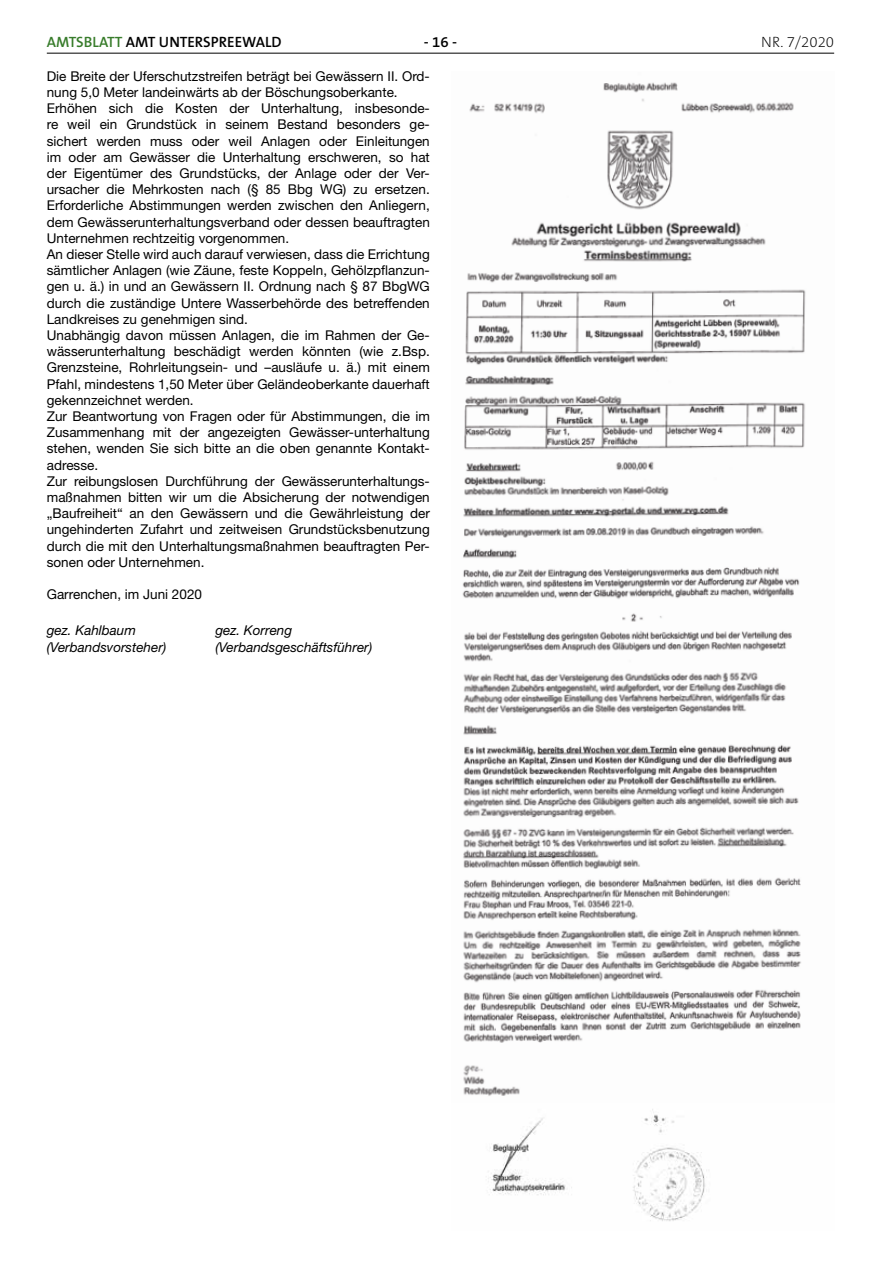
<style>
.page{position:relative;width:881px;height:1263px;background:#fff}
.page>*{position:absolute;margin:0;border:0;box-sizing:border-box;transform-origin:0 0}
.t1{font:600 15px "The Sans B6";color:#000}
.t2{font:200 15px "The Sans B2";color:#000}
.t3{font:13.5px/16.2px "Helvetica Neue LT";color:#000}
.t4{font:italic 13.5px "Helvetica Neue LT";color:#000}
.s1{color:#387c2b}
</style>
<div class="page">
<hr style="left:47px;top:53px;width:786px;height:1px;background:#000">
<img style="left:463px;top:613px;width:338px;height:483px">
<img style="left:488px;top:1109px;width:219px;height:112px">
<img style="left:462px;top:82px;width:344px;height:517px">
<p class="t1" style="left:47px;top:34px;width:236px"><span class="s1">AMTSBLATT</span> AMT UNTERSPREEWALD</p>
<p class="t1" style="left:424px;top:34px;width:34px">- 16 -</p>
<p class="t2" style="left:761px;top:34px;width:74px">NR. 7/2020</p>
<p class="t3" style="left:47px;top:68px;width:384px">Die Breite der Uferschutzstreifen beträgt bei Gewässern II. Ord&shy;nung 5,0 Meter landeinwärts ab der Böschungsoberkante.<br>Erhöhen sich die Kosten der Unterhaltung, insbesonde&shy;re weil ein Grundstück in seinem Bestand besonders ge&shy;sichert werden muss oder weil Anlagen oder Einleitungen im oder am Gewässer die Unterhaltung erschweren, so hat der Eigentümer des Grundstücks, der Anlage oder der Ver&shy;ursacher die Mehrkosten nach (§ 85 Bbg WG) zu ersetzen.<br>Erforderliche Abstimmungen werden zwischen den Anliegern, dem Gewässerunterhaltungsverband oder dessen beauftragten Unternehmen rechtzeitig vorgenommen.<br>An dieser Stelle wird auch darauf verwiesen, dass die Errichtung sämtlicher Anlagen (wie Zäune, feste Koppeln, Gehölzpflanzun&shy;gen u. ä.) in und an Gewässern II. Ordnung nach § 87 BbgWG durch die zuständige Untere Wasserbehörde des betreffenden Landkreises zu genehmigen sind.<br>Unabhängig davon müssen Anlagen, die im Rahmen der Ge&shy;wässerunterhaltung beschädigt werden könnten (wie z.Bsp.<br>Grenzsteine, Rohrleitungsein- und –ausläufe u. ä.) mit einem Pfahl, mindestens 1,50 Meter über Geländeoberkante dauerhaft gekennzeichnet werden.<br>Zur Beantwortung von Fragen oder für Abstimmungen, die im Zusammenhang mit der angezeigten Gewässer-unterhaltung stehen, wenden Sie sich bitte an die oben genannte Kontakt&shy;adresse.<br>Zur reibungslosen Durchführung der Gewässerunterhaltungs&shy;maßnahmen bitten wir um die Absicherung der notwendigen „Baufreiheit“ an den Gewässern und die Gewährleistung der ungehinderten Zufahrt und zeitweisen Grundstücksbenutzung durch die mit den Unterhaltungsmaßnahmen beauftragten Per&shy;sonen oder Unternehmen.</p>
<p class="t3" style="left:47px;top:586px;width:157px">Garrenchen, im Juni 2020</p>
<p class="t4" style="left:47px;top:622px;width:91px">gez. Kahlbaum</p>
<p class="t4" style="left:215px;top:622px;width:78px">gez. Korreng</p>
<p class="t4" style="left:47px;top:639px;width:121px">(Verbandsvorsteher)</p>
<p class="t4" style="left:215px;top:639px;width:158px">(Verbandsgeschäftsführer)</p>
</div>
